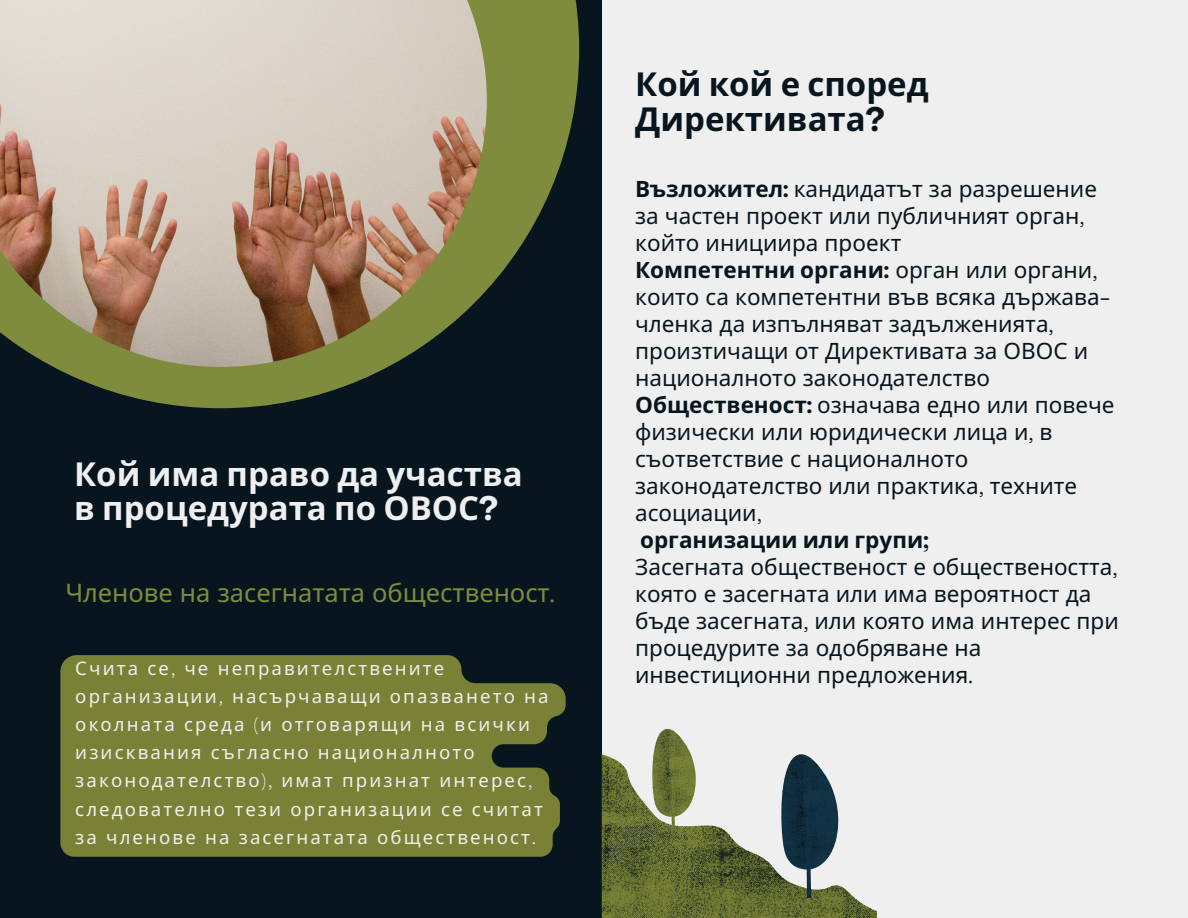
<style>
.page{position:relative;width:1188px;height:918px;background:#efefef}
.page>*{position:absolute;margin:0;border:0;box-sizing:border-box;transform-origin:0 0}
.t1{font:700 33px/34.8px "Noto Sans";color:#efefef}
.t2{font:700 33px/34.8px "Noto Sans";color:#07161e}
.t3{font:25.5px "Noto Sans";color:#7f8c3e}
.t4{font:22.5px/27px "Noto Sans";color:#07161e}
.t5{font:700 22.5px "Noto Sans";color:#07161e}
.t6{font:18.6px/28.2px "Noto Sans";letter-spacing:.115em;color:#efefef}
.s1{font-family:"Agrandir"}
.s2{font-weight:700}
.s3{font-family:"Agrandir";font-weight:700}
</style>
<div class="page">
<div style="left:0;top:0;width:602px;height:918px;background:#07161e"></div>
<svg style="left:602px;top:756px;width:275px;height:162px"></svg>
<svg style="left:652px;top:729px;width:44px;height:109px"></svg>
<svg style="left:781px;top:754px;width:57px;height:144px"></svg>
<svg style="left:54px;top:0;width:525px;height:408px;fill:#7f8c3e"></svg>
<img style="left:0;top:0;width:487px;height:367px">
<svg style="left:60px;top:655px;width:506px;height:202px;background:#707934"></svg>
<p class="t1" style="left:74px;top:455px;width:450px">Кой има право да участва в процедурата по ОВОС<span class="s1">?</span></p>
<p class="t3" style="left:65px;top:575px;width:491px">Членове на засегнатата общественост<span class="s1">.</span></p>
<p class="t6" style="left:75px;top:654px;width:475px">Счита се<span class="s1">,</span> че неправителствените организации<span class="s1">,</span> насърчаващи опазването на околната среда <span class="s1">(</span>и отговарящи на всички изисквания съгласно националното законодателство<span class="s1">),</span> имат признат интерес<span class="s1">, </span>следователно тези организации се считат за членове на засегнатата общественост<span class="s1">.</span></p>
<p class="t2" style="left:635px;top:66px;width:295px">Кой кой е според<br>Директивата<span class="s1">?</span></p>
<p class="t4" style="left:635px;top:175px;width:463px"><span class="s2">Възложител</span><span class="s3">:</span> кандидатът за разрешение за частен проект или публичният орган<span class="s1">, </span>който инициира проект</p>
<p class="t4" style="left:635px;top:256px;width:477px"><span class="s2">Компетентни органи</span><span class="s3">:</span> орган или органи<span class="s1">, </span>които са компетентни във всяка държава&shy;членка да изпълняват задълженията<span class="s1">, </span>произтичащи от Директивата за ОВОС и националното законодателство</p>
<p class="t4" style="left:635px;top:391px;width:481px"><span class="s2">Общественост</span><span class="s3">:</span> означава едно или повече физически или юридически лица и<span class="s1">,</span> в съответствие с националното законодателство или практика<span class="s1">,</span> техните асоциации<span class="s1">,</span></p>
<p class="t5" style="left:640px;top:524px;width:290px">организации или групи<span class="s1">;</span></p>
<p class="t4" style="left:635px;top:553px;width:485px">Засегната общественост е обществеността<span class="s1">, </span>която е засегната или има вероятност да бъде засегната<span class="s1">,</span> или която има интерес при процедурите за одобряване на инвестиционни предложения<span class="s1">.</span></p>
</div>
